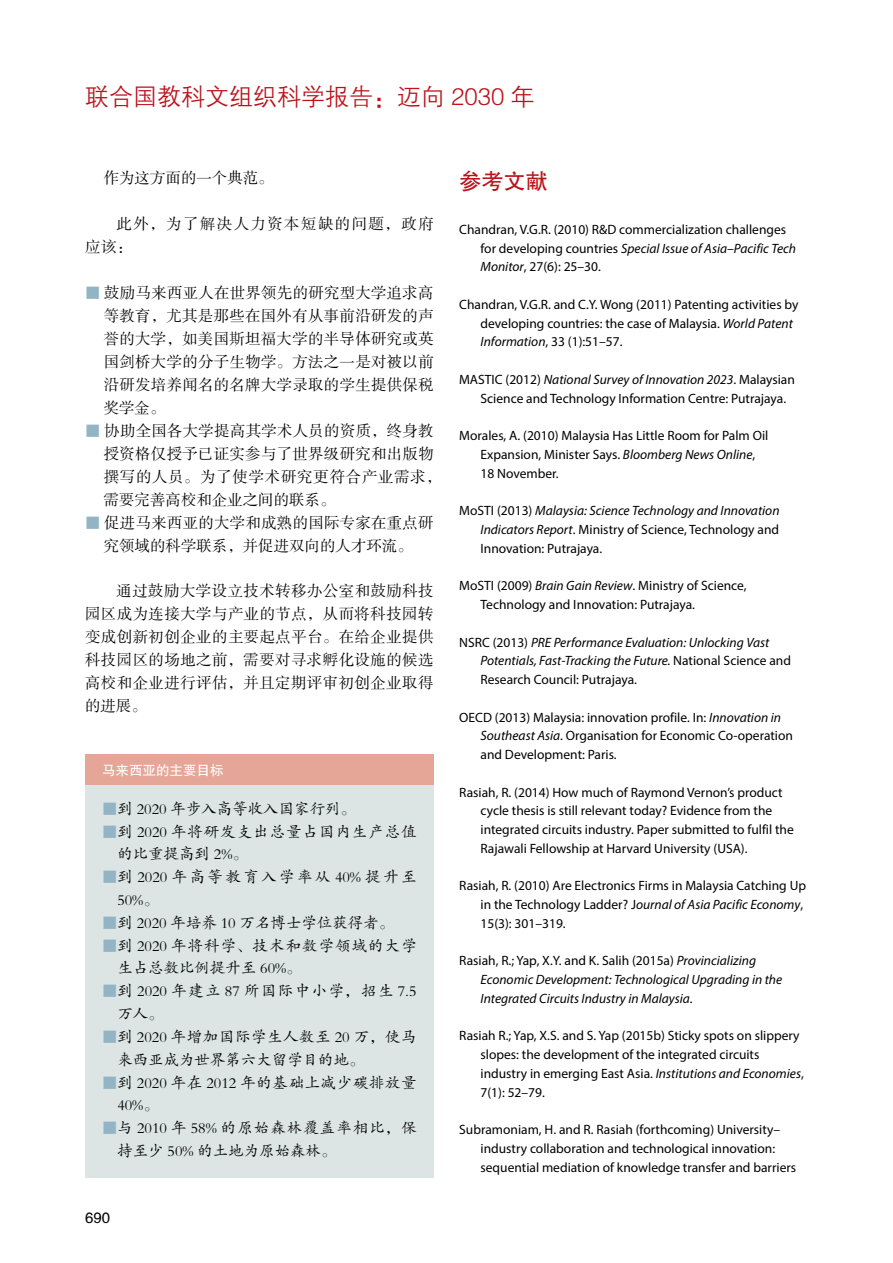
<style>
.page{position:relative;width:893px;height:1263px;background:#fff}
.page>*{position:absolute;margin:0;border:0;box-sizing:border-box;transform-origin:0 0}
.t1{font:24px "FZZDXK GBK1 0";color:#bc121a}
.t2{font:22.5px "FZHTK GBK1 0";color:#bc121a}
.t3{font:15.45px/23px "FZSSK GBK1 0";letter-spacing:.02em;color:#000;text-align:justify}
.t4{font:15.45px/22.8px "FZKTK GBK1 0";color:#000}
.t5{font:15.45px/22.8px "FZKTK GBK1 0";letter-spacing:.035em;color:#000}
.t6{font:15.45px/22.8px "FZKTK GBK1 0";letter-spacing:.065em;color:#000}
.t7{font:15.45px/22.8px "FZKTK GBK1 0";letter-spacing:.04em;color:#000}
.t8{font:15.45px/22.8px "FZKTK GBK1 0";letter-spacing:.095em;color:#000}
.t9{font:15.45px/22.8px "FZKTK GBK1 0";letter-spacing:.16em;color:#000}
.t10{font:15.45px/23px "FZSSK GBK1 0";letter-spacing:.09em;color:#000}
.t11{font:15.45px "FZSSK GBK1 0";color:#000}
.t12{font:15px "FZHTK GBK1 0";color:#000}
.t13{font:13.5px/18.8px "Myriad Pro";color:#000}
.t14{font:italic 13.5px/18.8px "Myriad Pro";color:#000}
.t15{font:13.5px "FZHTK GBK1 0";color:#fff}
.s1{font-family:"FZKTK GBK1 0";color:#93b4c5}
.s2{color:#93b4c5}
.s3{font-style:italic}
.s4{font-style:normal}
</style>
<div class="page">
<div style="left:85px;top:754px;width:349px;height:424px;background:#dce4e4"></div>
<div style="left:85px;top:754px;width:349px;height:31px;background:#e5a698"></div>
<p class="t1" style="left:85px;top:84px;width:451px">联合国教科文组织科学报告：迈向 2030 年</p>
<p class="t11" style="left:104px;top:170px;width:171px">作为这方面的一个典范。</p>
<p class="t10" style="left:85px;top:213px;width:350px;text-indent:31px">此外，为了解决人力资本短缺的问题，政府应该：</p>
<p class="t3" style="left:104px;top:282px;width:332px;text-indent:-19px"><span class="s1">■</span> 鼓励马来西亚人在世界领先的研究型大学追求高等教育，尤其是那些在国外有从事前沿研发的声誉的大学，如美国斯坦福大学的半导体研究或英国剑桥大学的分子生物学。方法之一是对被以前沿研发培养闻名的名牌大学录取的学生提供保税奖学金。</p>
<p class="t3" style="left:104px;top:420px;width:339px;text-align:left;text-indent:-19px"><span class="s1">■</span> 协助全国各大学提高其学术人员的资质，终身教授资格仅授予已证实参与了世界级研究和出版物撰写的人员。为了使学术研究更符合产业需求，需要完善高校和企业之间的联系。</p>
<p class="t3" style="left:85px;top:512px;width:350px;text-align:center"><span class="s1">■</span> 促进马来西亚的大学和成熟的国际专家在重点研究领域的科学联系，并促进双向的人才环流。</p>
<p class="t3" style="left:85px;top:580px;width:350px;text-indent:31px">通过鼓励大学设立技术转移办公室和鼓励科技园区成为连接大学与产业的节点，从而将科技园转变成创新初创企业的主要起点平台。在给企业提供科技园区的场地之前，需要对寻求孵化设施的候选高校和企业进行评估，并且定期评审初创企业取得的进展。</p>
<p class="t15" style="left:102px;top:762px;width:123px">马来西亚的主要目标</p>
<p class="t4" style="left:102px;top:797px;width:255px"><span class="s2">■</span>到 2020 年步入高等收入国家行列。</p>
<p class="t6" style="left:117px;top:820px;width:301px;text-indent:-15px"><span class="s2">■</span>到 2020 年将研发支出总量占国内生产总值的比重提高到 2%。</p>
<p class="t9" style="left:117px;top:866px;width:301px;text-indent:-15px"><span class="s2">■</span>到 2020 年高等教育入学率从 40% 提升至<br>50%。</p>
<p class="t4" style="left:102px;top:911px;width:294px"><span class="s2">■</span>到 2020 年培养 10 万名博士学位获得者。</p>
<p class="t5" style="left:117px;top:934px;width:301px;text-indent:-15px"><span class="s2">■</span>到 2020 年将科学、技术和数学领域的大学生占总数比例提升至 60%。</p>
<p class="t8" style="left:117px;top:980px;width:301px;text-indent:-15px"><span class="s2">■</span>到 2020 年建立 87 所国际中小学，招生 7.5万人。</p>
<p class="t4" style="left:117px;top:1025px;width:301px;text-indent:-15px"><span class="s2">■</span>到 2020 年增加国际学生人数至 20 万，使马来西亚成为世界第六大留学目的地。</p>
<p class="t7" style="left:117px;top:1071px;width:301px;text-indent:-15px"><span class="s2">■</span>到 2020 年在 2012 年的基础上减少碳排放量<br>40%。</p>
<p class="t4" style="left:117px;top:1117px;width:301px;text-indent:-15px"><span class="s2">■</span>与 2010 年 58% 的原始森林覆盖率相比，保持至少 50% 的土地为原始森林。</p>
<p class="t12" style="left:85px;top:1209px;width:26px">690</p>
<p class="t2" style="left:459px;top:169px;width:90px">参考文献</p>
<p class="t13" style="left:480px;top:220px;width:317px;text-indent:-21px">Chandran, V.G.R. (2010) R&amp;D commercialization challenges for developing countries <span class="s3">Special Issue of Asia–Pacific Tech<br>Monitor</span>, 27(6): 25–30.</p>
<p class="t13" style="left:480px;top:295px;width:319px;text-indent:-21px">Chandran, V.G.R. and C.Y. Wong (2011) Patenting activities by developing countries: the case of Malaysia. <span class="s3">World Patent<br>Information</span>, 33 (1):51–57.</p>
<p class="t13" style="left:480px;top:370px;width:316px;text-indent:-21px">MASTIC (2012) <span class="s3">National Survey of Innovation 2023</span>. Malaysian<br>Science and Technology Information Centre: Putrajaya.</p>
<p class="t13" style="left:480px;top:426px;width:289px;text-indent:-21px">Morales, A. (2010) Malaysia Has Little Room for Palm Oil<br>Expansion, Minister Says. <span class="s3">Bloomberg News Online</span>,<br>18 November.</p>
<p class="t13" style="left:480px;top:501px;width:301px;text-align:justify;text-indent:-21px">MoSTI (2013) <span class="s3">Malaysia: Science Technology and Innovation Indicators Report</span>. Ministry of Science, Technology and Innovation: Putrajaya.</p>
<p class="t13" style="left:480px;top:576px;width:268px;text-indent:-21px">MoSTI (2009) <span class="s3">Brain Gain Review</span>. Ministry of Science,<br>Technology and Innovation: Putrajaya.</p>
<p class="t14" style="left:480px;top:632px;width:312px;text-indent:-21px"><span class="s4">NSRC (2013)</span> PRE Performance Evaluation: Unlocking Vast<br>Potentials, Fast-Tracking the Future. <span class="s4">National Science and<br>Research Council: Putrajaya.</span></p>
<p class="t13" style="left:480px;top:707px;width:314px;text-indent:-21px">OECD (2013) Malaysia: innovation profile. In: <span class="s3">Innovation in<br>Southeast Asia</span>. Organisation for Economic Co-operation and Development: Paris.</p>
<p class="t13" style="left:480px;top:782px;width:315px;text-indent:-21px">Rasiah, R. (2014) How much of Raymond Vernon’s product cycle thesis is still relevant today? Evidence from the integrated circuits industry. Paper submitted to fulfil the Rajawali Fellowship at Harvard University (USA).</p>
<p class="t13" style="left:480px;top:876px;width:327px;text-indent:-21px">Rasiah, R. (2010) Are Electronics Firms in Malaysia Catching Up in the Technology Ladder? J<span class="s3">ournal of Asia Pacific Economy</span>,<br>15(3): 301–319.</p>
<p class="t14" style="left:480px;top:951px;width:303px;text-indent:-21px"><span class="s4">Rasiah, R.; Yap, X.Y. and K. Salih (2015a)</span> Provincializing<br>Economic Development: Technological Upgrading in the<br>Integrated Circuits Industry in Malaysia.</p>
<p class="t13" style="left:480px;top:1026px;width:325px;text-indent:-21px">Rasiah R.; Yap, X.S. and S. Yap (2015b) Sticky spots on slippery slopes: the development of the integrated circuits industry in emerging East Asia. <span class="s3">Institutions and Economies</span>, 7(1): 52–79.</p>
<p class="t13" style="left:480px;top:1120px;width:317px;text-indent:-21px">Subramoniam, H. and R. Rasiah (forthcoming) University– industry collaboration and technological innovation: sequential mediation of knowledge transfer and barriers</p>
</div>
